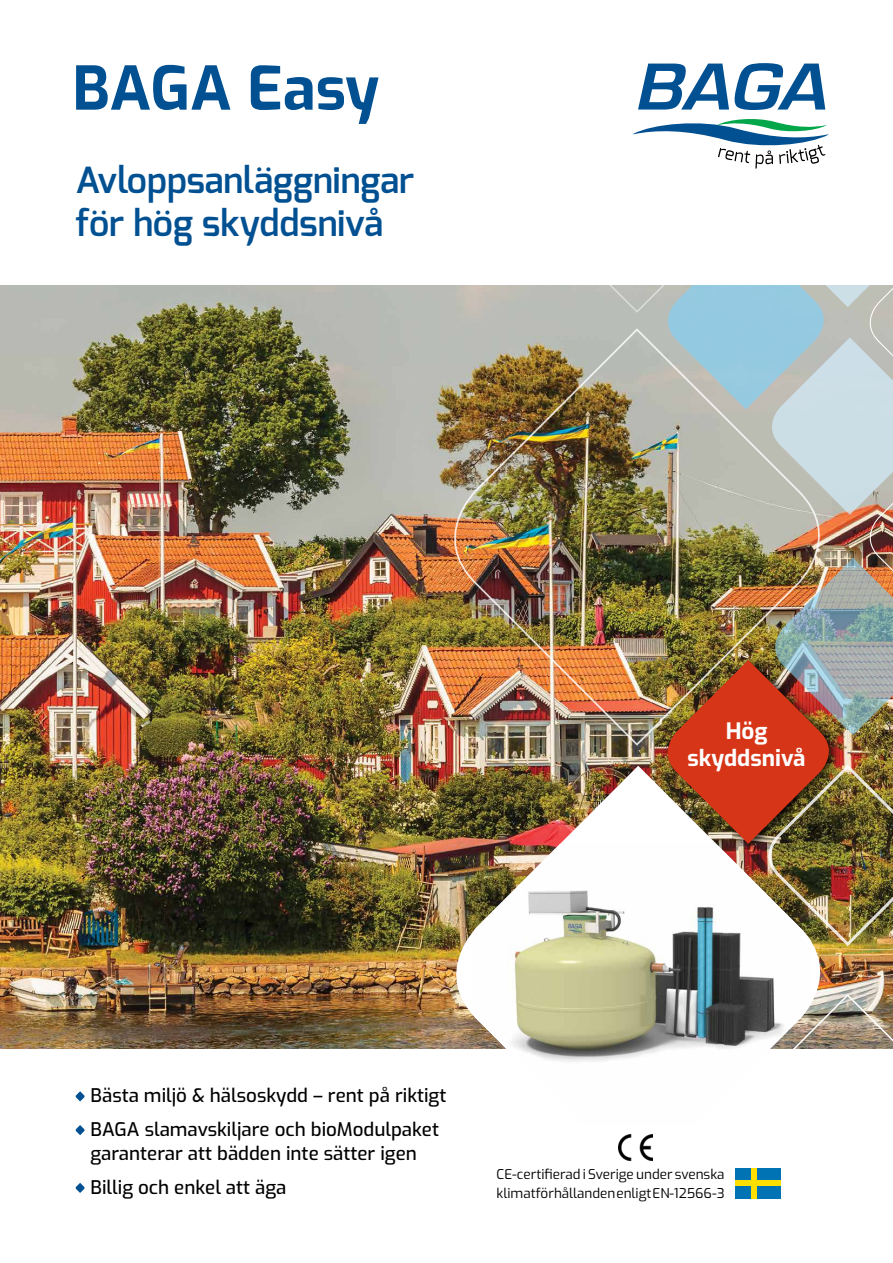
<style>
.page{position:relative;width:893px;height:1263px;background:#fff}
.page>*{position:absolute;margin:0;border:0;box-sizing:border-box;transform-origin:0 0}
.t1{font:700 60px "Exo";color:#005092}
.t2{font:600 36px/43.2px "Exo";color:#005092}
.t3{font:700 22.5px/27px "Exo";color:#fff;text-align:center}
.t4{font:500 18.75px/33.8px "Exo";color:#000}
.t5{font:13.5px/18.8px "Exo";color:#000}
</style>
<div class="page">
<img style="left:0;top:285px;width:893px;height:763px">
<svg style="left:453px;top:285px;width:180px;height:29px;background:#bcbdb6"></svg>
<img style="left:453px;top:327px;width:180px;height:420px">
<img style="left:846px;top:993px;width:47px;height:56px">
<svg style="left:638px;top:63px;width:187px;height:47px"></svg>
<svg style="left:75px;top:1091px;width:10px;height:10px"></svg>
<svg style="left:75px;top:1125px;width:10px;height:10px"></svg>
<svg style="left:75px;top:1183px;width:10px;height:10px"></svg>
<img style="left:431px;top:766px;width:415px;height:395px">
<img style="left:474px;top:844px;width:337px;height:281px">
<div style="left:735px;top:1186px;width:17px;height:12px;background:#0073b4"></div>
<div style="left:757px;top:1168px;width:24px;height:13px;background:#0073b4"></div>
<div style="left:735px;top:1168px;width:17px;height:13px;background:#0073b4"></div>
<div style="left:757px;top:1186px;width:24px;height:12px;background:#0073b4"></div>
<div style="left:752px;top:1168px;width:5px;height:13px;background:#ffdf00"></div>
<div style="left:752px;top:1186px;width:5px;height:12px;background:#ffdf00"></div>
<div style="left:757px;top:1181px;width:24px;height:5px;background:#ffdf00"></div>
<div style="left:735px;top:1181px;width:17px;height:5px;background:#ffdf00"></div>
<svg style="left:752px;top:1181px;width:5px;height:5px"></svg>
<img style="left:633px;top:119px;width:260px;height:829px">
<img style="left:619px;top:1134px;width:34px;height:26px">
<h1 class="t1" style="left:72px;top:42px;width:309px">BAGA Easy</h1>
<h2 class="t2" style="left:76px;top:158px;width:340px">Avloppsanläggningar för hög skyddsnivå</h2>
<p class="t3" style="left:687px;top:716px;width:120px">Hög skyddsnivå</p>
<p class="t4" style="left:91px;top:1077px;width:357px">Bästa miljö &amp; hälsoskydd – rent på riktigt<br>BAGA slamavskiljare och bioModulpaket</p>
<p class="t4" style="left:91px;top:1135px;width:328px">garanterar att bädden inte sätter igen<br>Billig och enkel att äga</p>
<p class="t5" style="left:497px;top:1164px;width:229px">CE-certifierad i Sverige under svenska klimatförhållanden enligt EN-12566-3</p>
</div>
